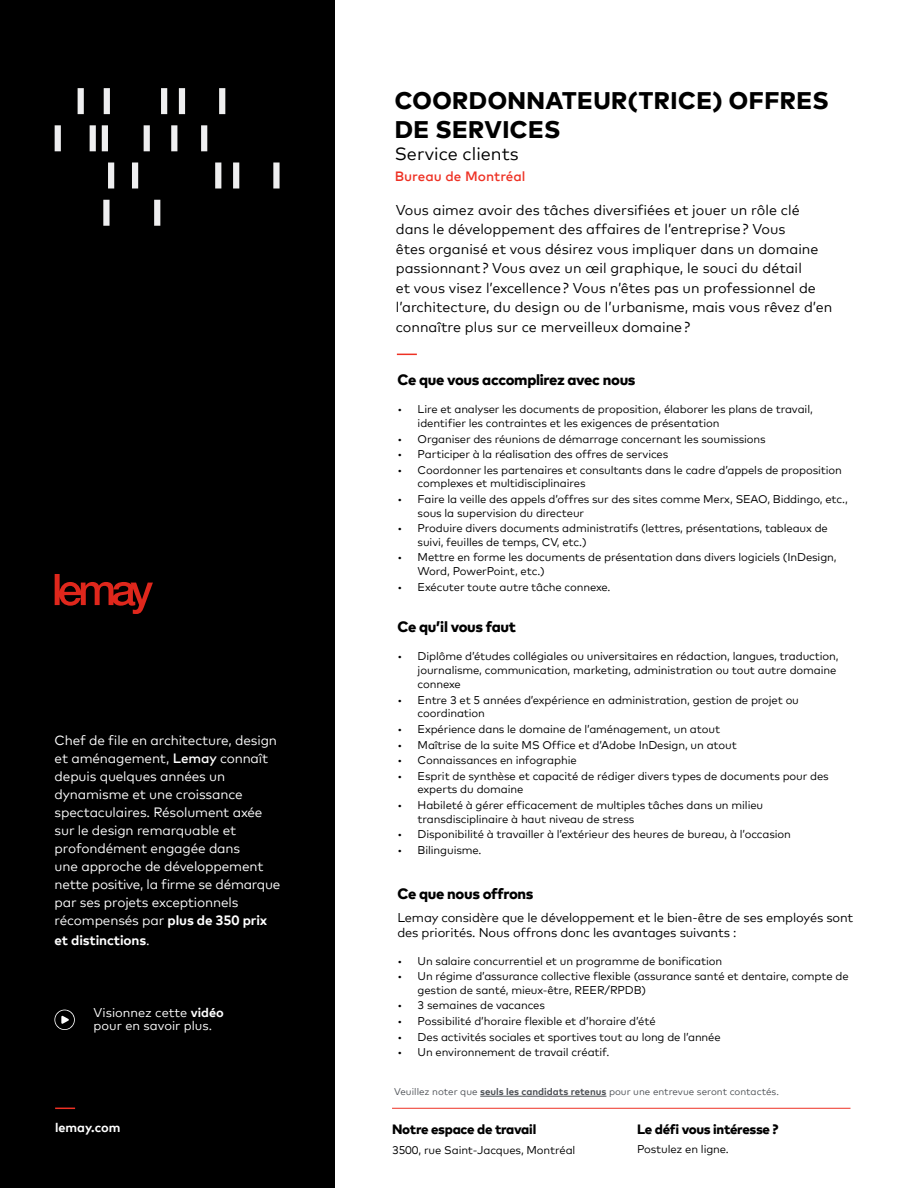
<style>
.page{position:relative;width:918px;height:1188px;background:#fff}
.page>*{position:absolute;margin:0;border:0;box-sizing:border-box;transform-origin:0 0}
.t1{font:800 24px/28.8px "Mark Offc Pro";letter-spacing:.02em;color:#000}
.t2{font:18px "Mark Offc Pro";color:#000}
.t3{font:800 15px "Mark Offc Pro";letter-spacing:-.02em;color:#000}
.t4{font:14.25px/19.5px "Mark Offc Pro";color:#000}
.t5{font:13.5px/18px "Mark Offc Pro";letter-spacing:-.01em;color:#fff}
.t6{font:800 13.5px "Mark Offc Pro";letter-spacing:-.02em;color:#000}
.t7{font:500 13.5px "Mark Offc Pro";color:#ee3124}
.t8{font:700 13.5px "Mark Offc Pro";letter-spacing:-.01em;color:#fff}
.t9{font:12.75px/15.8px "Mark Offc Pro";letter-spacing:-.01em;color:#000}
.t10{font:12.75px/13.5px "Mark Offc Pro";color:#fff}
.t11{font:700 12.75px "Mark Offc Pro";color:#fff}
.t12{font:11.25px/13.5px "Mark Offc Pro";letter-spacing:-.01em;color:#000}
.t13{font:9.75px "Mark Offc Pro";color:#4d5156}
.s1{font-weight:500}
.s2{font-weight:700}
.s3{font-weight:400}
</style>
<div class="page">
<div style="left:0;top:0;width:334px;height:1188px;background:#000"></div>
<svg style="left:55px;top:574px;width:98px;height:40px"></svg>
<svg style="left:397px;top:354px;width:20px;height:1px"></svg>
<svg style="left:55px;top:88px;width:225px;height:138px"></svg>
<svg style="left:54px;top:1010px;width:21px;height:20px"></svg>
<svg style="left:55px;top:1108px;width:20px;height:1px"></svg>
<hr style="left:392px;top:1108px;width:458px;height:1px;background:#ee3124">
<hr style="left:480px;top:1096px;width:126px;height:1px;background:#4d5156">
<p class="t5" style="left:55px;top:730px;width:227px">Chef de file en architecture, design et aménagement, <span class="s1">Lemay</span> connaît depuis quelques années un dynamisme et une croissance spectaculaires. Résolument axée sur le design remarquable et profondément engagée dans<br>une approche de développement nette positive, la firme se démarque par ses projets exceptionnels récompensés par <span class="s2">plus de 350 prix</span></p>
<p class="t8" style="left:55px;top:929px;width:96px">et distinctions<span class="s3">.</span></p>
<p class="t10" style="left:94px;top:1004px;width:132px">Visionnez cette <span class="s2">vidéo </span>pour en savoir plus.</p>
<p class="t11" style="left:55px;top:1118px;width:67px">lemay.com</p>
<h1 class="t1" style="left:395px;top:84px;width:436px">COORDONNATEUR(TRICE) OFFRES<br>DE SERVICES</h1>
<h2 class="t2" style="left:395px;top:140px;width:125px">Service clients</h2>
<p class="t7" style="left:395px;top:166px;width:132px">Bureau de Montréal</p>
<p class="t4" style="left:396px;top:199px;width:438px">Vous aimez avoir des tâches diversifiées et jouer un rôle clé dans le développement des affaires de l’entreprise? Vous<br>êtes organisé et vous désirez vous impliquer dans un domaine passionnant ? Vous avez un œil graphique, le souci du détail<br>et vous visez l’excellence? Vous n’êtes pas un professionnel de l’architecture, du design ou de l’urbanisme, mais vous rêvez d’en connaître plus sur ce merveilleux domaine?</p>
<h3 class="t3" style="left:397px;top:369px;width:240px">Ce que vous accomplirez avec nous</h3>
<p class="t12" style="left:418px;top:401px;width:397px;line-height:14.2px;text-indent:-20px">• Lire et analyser les documents de proposition, élaborer les plans de travail, identifier les contraintes et les exigences de présentation</p>
<p class="t12" style="left:397px;top:431px;width:370px">• Organiser des réunions de démarrage concernant les soumissions</p>
<p class="t12" style="left:397px;top:447px;width:272px">• Participer à la réalisation des offres de services</p>
<p class="t12" style="left:418px;top:462px;width:426px;text-indent:-20px">• Coordonner les partenaires et consultants dans le cadre d’appels de proposition complexes et multidisciplinaires</p>
<p class="t12" style="left:418px;top:491px;width:432px;text-indent:-20px">• Faire la veille des appels d’offres sur des sites comme Merx, SEAO, Biddingo, etc., sous la supervision du directeur</p>
<p class="t12" style="left:418px;top:521px;width:412px;text-indent:-20px">• Produire divers documents administratifs (lettres, présentations, tableaux de suivi, feuilles de temps, CV, etc.)</p>
<p class="t12" style="left:418px;top:550px;width:420px;text-indent:-20px">• Mettre en forme les documents de présentation dans divers logiciels (InDesign,<br>Word, PowerPoint, etc.)</p>
<p class="t12" style="left:397px;top:579px;width:215px">• Exécuter toute autre tâche connexe.</p>
<h3 class="t3" style="left:397px;top:616px;width:120px">Ce qu’il vous faut</h3>
<p class="t12" style="left:418px;top:648px;width:423px;line-height:14.2px;text-indent:-20px">• Diplôme d’études collégiales ou universitaires en rédaction, langues, traduction, journalisme, communication, marketing, administration ou tout autre domaine connexe</p>
<p class="t12" style="left:418px;top:692px;width:383px;text-indent:-20px">• Entre 3 et 5 années d’expérience en administration, gestion de projet ou coordination</p>
<p class="t12" style="left:397px;top:721px;width:324px">• Expérience dans le domaine de l’aménagement, un atout</p>
<p class="t12" style="left:397px;top:737px;width:341px">• Maîtrise de la suite MS Office et d’Adobe InDesign, un atout</p>
<p class="t12" style="left:397px;top:753px;width:181px">• Connaissances en infographie</p>
<p class="t12" style="left:418px;top:768px;width:413px;text-indent:-20px">• Esprit de synthèse et capacité de rédiger divers types de documents pour des experts du domaine</p>
<p class="t12" style="left:418px;top:797px;width:347px;text-indent:-20px">• Habileté à gérer efficacement de multiples tâches dans un milieu transdisciplinaire à haut niveau de stress</p>
<p class="t12" style="left:397px;top:827px;width:395px">• Disponibilité à travailler à l’extérieur des heures de bureau, à l’occasion</p>
<p class="t12" style="left:397px;top:842px;width:86px">• Bilinguisme.</p>
<h3 class="t3" style="left:397px;top:882px;width:138px">Ce que nous offrons</h3>
<p class="t9" style="left:397px;top:908px;width:457px">Lemay considère que le développement et le bien-être de ses employés sont des priorités. Nous offrons donc les avantages suivants :</p>
<p class="t12" style="left:397px;top:953px;width:326px">• Un salaire concurrentiel et un programme de bonification</p>
<p class="t12" style="left:418px;top:969px;width:433px;text-indent:-20px">• Un régime d’assurance collective flexible (assurance santé et dentaire, compte de gestion de santé, mieux-être, REER/RPDB)</p>
<p class="t12" style="left:397px;top:998px;width:149px">• 3 semaines de vacances</p>
<p class="t12" style="left:397px;top:1014px;width:260px">• Possibilité d’horaire flexible et d’horaire d’été</p>
<p class="t12" style="left:397px;top:1029px;width:325px">• Des activités sociales et sportives tout au long de l’année</p>
<p class="t12" style="left:397px;top:1045px;width:213px">• Un environnement de travail créatif.</p>
<p class="t13" style="left:394px;top:1085px;width:386px">Veuillez noter que <span class="s2">seuls les candidats retenus</span> pour une entrevue seront contactés.</p>
<p class="t6" style="left:392px;top:1119px;width:146px">Notre espace de travail</p>
<p class="t12" style="left:392px;top:1142px;width:185px">3500, rue Saint-Jacques, Montréal</p>
<p class="t6" style="left:637px;top:1119px;width:143px">Le défi vous intéresse ?</p>
<p class="t12" style="left:637px;top:1141px;width:93px">Postulez en ligne.</p>
</div>
